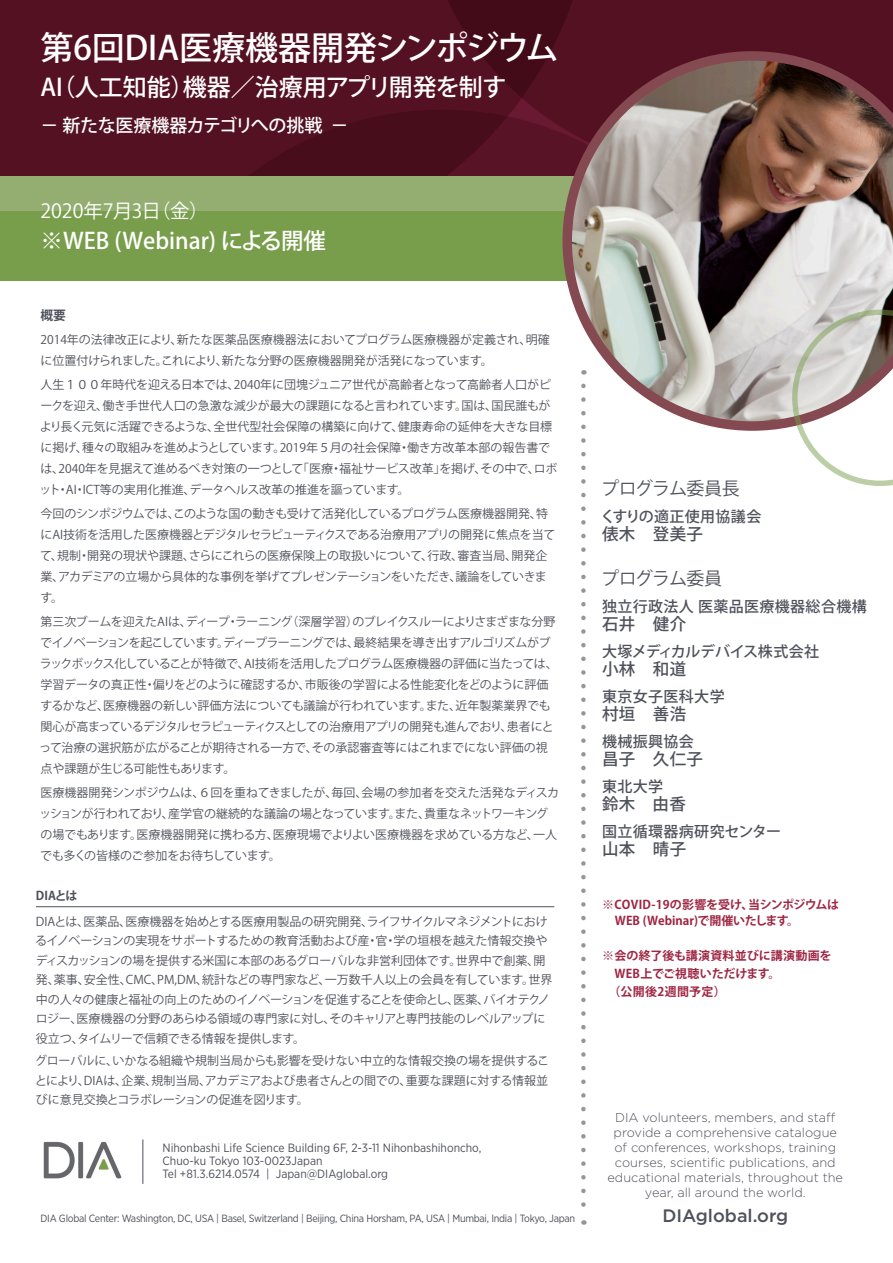
<style>
.page{position:relative;width:893px;height:1263px;background:#fff}
.page>*{position:absolute;margin:0;border:0;box-sizing:border-box;transform-origin:0 0}
.body{font:500 33px "Koz Go Pro";color:#fff}
.t1{font:500 24px "Koz Go Pro";color:#fff}
.body-2{font:500 22.5px "Koz Go Pro";color:#fff}
.body-3{font:19.5px "Koz Go Pro";color:#fff}
.t2{font:500 18px "Koz Go Pro";letter-spacing:-.02em;color:#fff}
.プログラム委員長_委員{font:18px "Koz Go Pro";letter-spacing:-.02em;color:#4f515b}
.t3{font:500 18px "Gotham";color:#4f515b}
.表紙_氏名{font:500 16.5px "Koz Go Pro";letter-spacing:.025em;color:#4f515b}
.表紙_所属{font:500 15px "Koz Go Pro";letter-spacing:.025em;color:#4f515b}
.表紙_所属-2{font:500 15px "Koz Go Pro";letter-spacing:-.02em;color:#4f515b}
.t4{font:300 12.75px/15px "Gotham";color:#4f515b;text-align:center}
.カバー_テキスト{font:700 12.75px "Koz Go Pro";color:#4f515b}
.カバー_テキスト-2{font:12px/21px "Koz Go Pro";letter-spacing:-.02em;color:#4f515b}
.Header{font:12px/19.5px "Koz Go Pro";letter-spacing:-.015em;color:#4f515b}
.カバー_テキスト-3{font:12px/21px "Koz Go Pro";color:#4f515b}
.t5{font:12px/12.8px "Gotham Narrow";color:#4f515b}
.表紙_氏名-2{font:700 12px "Koz Go Pro";letter-spacing:-.005em;color:#9f2643}
.表紙_氏名-3{font:700 12px "Koz Go Pro";letter-spacing:.015em;color:#9f2643}
.body-4{font:700 12px "Koz Go Pro";color:#9f2643}
.セッション名日本語{font:700 12px "Koz Go Pro";letter-spacing:-.05em;color:#4f515b}
.t6{font:10.5px "Gotham Narrow";letter-spacing:-.025em;color:#4f515b}
</style>
<div class="page">
<div style="left:0;top:0;width:418px;height:177px;background:#541122"></div>
<svg style="left:418px;top:0;width:475px;height:110px;background:#500f1f"></svg>
<svg style="left:162px;top:110px;width:400px;height:67px;background:#501220"></svg>
<div style="left:0;top:177px;width:590px;height:69px;background:#94ae71"></div>
<div style="left:0;top:211px;width:585px;height:70px;background:#789d4b"></div>
<svg style="left:581px;top:438px;width:5px;height:787px"></svg>
<img style="left:562px;top:51px;width:331px;height:380px">
<svg style="left:792px;top:310px;width:101px;height:176px"></svg>
<hr style="left:142px;top:1139px;width:1px;height:45px;background:#4f515b">
<img style="left:43px;top:1141px;width:79px;height:38px">
<hr style="left:36px;top:906px;width:518px;height:1px;background:#4f515b">
<p class="body" style="left:40px;top:27px;width:519px">第6回DIA医療機器開発シンポジウム</p>
<p class="t1" style="left:40px;top:72px;width:467px">AI（人工知能）機器／治療用アプリ開発を制す</p>
<p class="t2" style="left:40px;top:114px;width:310px">－ 新たな医療機器カテゴリへの挑戦 －</p>
<p class="body-3" style="left:40px;top:198px;width:170px">2020年7月3日（金）</p>
<p class="body-2" style="left:40px;top:227px;width:287px">※WEB (Webinar) による開催</p>
<p class="カバー_テキスト" style="left:40px;top:307px;width:27px">概要</p>
<p class="カバー_テキスト-3" style="left:40px;top:329px;width:511px">2014年の法律改正により、新たな医薬品医療機器法においてプログラム医療機器が定義され、明確に位置付けられました。これにより、新たな分野の医療機器開発が活発になっています。</p>
<p class="カバー_テキスト-3" style="left:40px;top:374px;width:519px">人生１００年時代を迎える日本では、2040年に団塊ジュニア世代が高齢者となって高齢者人口がピークを迎え、働き手世代人口の急激な減少が最大の課題になると言われています。国は、国民誰もがより長く元気に活躍できるような、全世代型社会保障の構築に向けて、健康寿命の延伸を大きな目標に掲げ、種々の取組みを進めようとしています。2019年５月の社会保障・働き方改革本部の報告書では、2040年を見据えて進めるべき対策の一つとして「医療・福祉サービス改革」を掲げ、その中で、ロボット・AI・ICT等の実用化推進、データヘルス改革の推進を謳っています。</p>
<p class="カバー_テキスト-2" style="left:40px;top:503px;width:517px">今回のシンポジウムでは、このような国の動きも受けて活発化しているプログラム医療機器開発、特にAI技術を活用した医療機器とデジタルセラピューティクスである治療用アプリの開発に焦点を当てて、規制・開発の現状や課題、さらにこれらの医療保険上の取扱いについて、行政、審査当局、開発企業、アカデミアの立場から具体的な事例を挙げてプレゼンテーションをいただき、議論をしていきます。</p>
<p class="カバー_テキスト-2" style="left:39px;top:611px;width:520px">第三次ブームを迎えたAIは、ディープ・ラーニング（深層学習）のブレイクスルーによりさまざまな分野でイノベーションを起こしています。ディープラーニングでは、最終結果を導き出すアルゴリズムがブラックボックス化していることが特徴で、AI技術を活用したプログラム医療機器の評価に当たっては、学習データの真正性・偏りをどのように確認するか、市販後の学習による性能変化をどのように評価するかなど、医療機器の新しい評価方法についても議論が行われています。また、近年製薬業界でも関心が高まっているデジタルセラピューティクスとしての治療用アプリの開発も進んでおり、患者にとって治療の選択筋が広がることが期待される一方で、その承認審査等にはこれまでにない評価の視点や課題が生じる可能性もあります。</p>
<p class="カバー_テキスト-2" style="left:40px;top:782px;width:521px">医療機器開発シンポジウムは、６回を重ねてきましたが、毎回、会場の参加者を交えた活発なディスカッションが行われており、産学官の継続的な議論の場となっています。また、貴重なネットワーキングの場でもあります。医療機器開発に携わる方、医療現場でよりよい医療機器を求めている方など、一人でも多くの皆様のご参加をお待ちしています。</p>
<p class="セッション名日本語" style="left:36px;top:887px;width:43px">DIAとは</p>
<p class="Header" style="left:35px;top:912px;width:519px">DIAとは、医薬品、医療機器を始めとする医療用製品の研究開発、ライフサイクルマネジメントにおけるイノベーションの実現をサポートするための教育活動および産・官・学の垣根を越えた情報交換やディスカッションの場を提供する米国に本部のあるグローバルな非営利団体です。世界中で創薬、開発、薬事、安全性、CMC、PM,DM、統計などの専門家など、一万数千人以上の会員を有しています。世界中の人々の健康と福祉の向上のためのイノベーションを促進することを使命とし、医薬、バイオテクノロジー、医療機器の分野のあらゆる領域の専門家に対し、そのキャリアと専門技能のレベルアップに役立つ、タイムリーで信頼できる情報を提供します。</p>
<p class="Header" style="left:35px;top:1051px;width:516px;text-align:justify">グローバルに、いかなる組織や規制当局からも影響を受けない中立的な情報交換の場を提供することにより、DIAは、企業、規制当局、アカデミアおよび患者さんとの間での、重要な課題に対する情報並びに意見交換とコラボレーションの促進を図ります。</p>
<p class="t5" style="left:163px;top:1141px;width:320px">Nihonbashi Life Science Building 6F, 2-3-11 Nihonbashihoncho,<br>Chuo-ku Tokyo 103-0023Japan<br>Tel +81.3.6214.0574 | Japan@DIAglobal.org</p>
<p class="プログラム委員長_委員" style="left:601px;top:476px;width:140px">プログラム委員長</p>
<p class="表紙_所属" style="left:600px;top:507px;width:162px">くすりの適正使用協議会</p>
<p class="表紙_氏名" style="left:602px;top:523px;width:103px">俵木　登美子</p>
<p class="プログラム委員長_委員" style="left:601px;top:566px;width:123px">プログラム委員</p>
<p class="表紙_所属" style="left:602px;top:597px;width:266px">独立行政法人 医薬品医療機器総合機構</p>
<p class="表紙_氏名" style="left:602px;top:613px;width:86px">石井　健介</p>
<p class="表紙_所属-2" style="left:602px;top:642px;width:219px">大塚メディカルデバイス株式会社</p>
<p class="表紙_氏名" style="left:602px;top:658px;width:86px">小林　和道</p>
<p class="表紙_所属" style="left:602px;top:687px;width:124px">東京女子医科大学</p>
<p class="表紙_氏名" style="left:602px;top:703px;width:86px">村垣　善浩</p>
<p class="表紙_所属" style="left:602px;top:732px;width:93px">機械振興協会</p>
<p class="表紙_氏名" style="left:602px;top:748px;width:103px">昌子　久仁子</p>
<p class="表紙_所属" style="left:602px;top:777px;width:63px">東北大学</p>
<p class="表紙_氏名" style="left:602px;top:793px;width:85px">鈴木　由香</p>
<p class="表紙_所属" style="left:602px;top:822px;width:181px">国立循環器病研究センター</p>
<p class="表紙_氏名" style="left:602px;top:838px;width:86px">山本　晴子</p>
<p class="表紙_氏名-2" style="left:602px;top:897px;width:239px">※COVID-19の影響を受け、当シンポジウムは</p>
<p class="body-4" style="left:615px;top:913px;width:186px">WEB (Webinar)で開催いたします。</p>
<p class="表紙_氏名-3" style="left:602px;top:948px;width:231px">※会の終了後も講演資料並びに講演動画を</p>
<p class="表紙_氏名-2" style="left:602px;top:966px;width:180px">　WEB上でご視聴いただけます。</p>
<p class="表紙_氏名-3" style="left:602px;top:984px;width:125px">　（公開後2週間予定）</p>
<p class="t4" style="left:607px;top:1109px;width:237px">DIA volunteers, members, and staff provide a comprehensive catalogue of conferences, workshops, training courses, scientific publications, and educational materials, throughout the year, all around the world.</p>
<p class="t6" style="left:40px;top:1212px;width:536px">DIA Global Center: Washington, DC, USA | Basel, Switzerland | Beijing, China Horsham, PA, USA | Mumbai, India | Tokyo, Japan</p>
<h3 class="t3" style="left:662px;top:1204px;width:127px">DIAglobal.org</h3>
</div>
